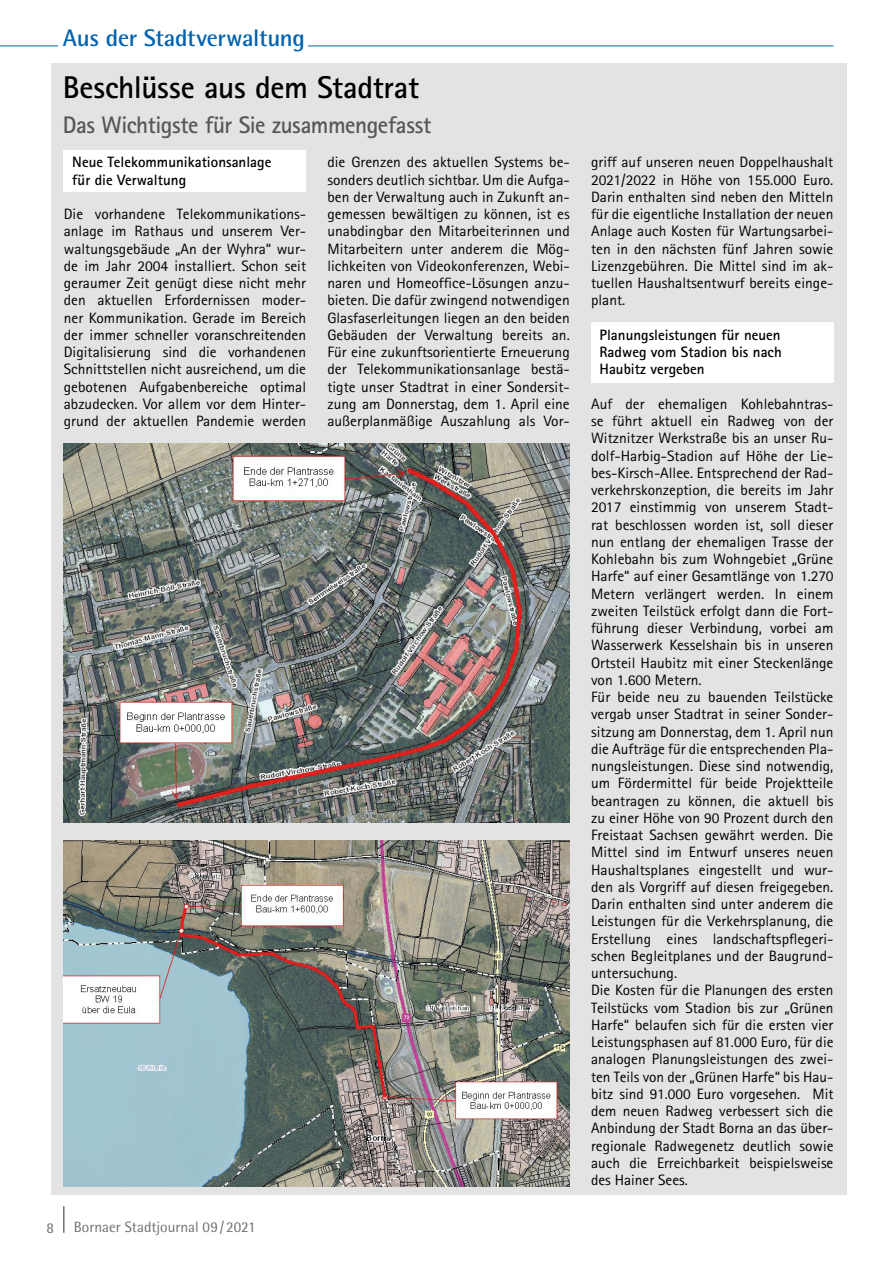
<style>
.page{position:relative;width:893px;height:1263px;background:#fff}
.page>*{position:absolute;margin:0;border:0;box-sizing:border-box;transform-origin:0 0}
.t1{font:700 31.5px "Rotis Sans Serif";letter-spacing:-.01em;color:#000}
.t2{font:700 24px "Rotis Sans Serif";letter-spacing:-.02em;color:#575756}
.t3{font:700 24px "Rotis Semi Sans";letter-spacing:-.01em;color:#0063af}
.t4{font:15px/17.2px "Rotis Sans Serif";color:#000;text-align:justify}
.t5{font:700 15px/17.2px "Rotis Sans Serif";color:#000}
.t6{font:15px "Rotis Semi Sans";color:#706f6f}
</style>
<div class="page">
<hr style="left:63px;top:1206px;width:2px;height:27px;background:#706f6f">
<hr style="left:0;top:46px;width:833px;height:1px;background:#0063af">
<div style="left:59px;top:28px;width:249px;height:27px;background:#fff"></div>
<div style="left:51px;top:64px;width:795px;height:1131px;background:#e3e3e3"></div>
<div style="left:64px;top:150px;width:242px;height:42px;background:#fff"></div>
<div style="left:591px;top:323px;width:242px;height:60px;background:#fff"></div>
<img style="left:64px;top:840px;width:506px;height:346px">
<img style="left:64px;top:443px;width:506px;height:380px">
<h2 class="t3" style="left:63px;top:23px;width:244px">Aus der Stadtverwaltung</h2>
<h1 class="t1" style="left:63px;top:68px;width:358px">Beschlüsse aus dem Stadtrat</h1>
<h2 class="t2" style="left:63px;top:109px;width:370px">Das Wichtigste für Sie zusammengefasst</h2>
<p class="t5" style="left:72px;top:153px;width:201px">Neue Telekommunikationsanlage für die Verwaltung</p>
<p class="t4" style="left:64px;top:205px;width:244px">Die vorhandene Telekommunikations&shy;anlage im Rathaus und unserem Ver&shy;waltungsgebäude „An der Wyhra“ wur&shy;de im Jahr 2004 installiert. Schon seit geraumer Zeit genügt diese nicht mehr den aktuellen Erfordernissen moder&shy;ner Kommunikation. Gerade im Bereich der immer schneller voranschreitenden Digitalisierung sind die vorhandenen Schnittstellen nicht ausreichend, um die gebotenen Aufgabenbereiche optimal abzudecken. Vor allem vor dem Hinter&shy;grund der aktuellen Pandemie werden</p>
<p class="t4" style="left:327px;top:153px;width:244px">die Grenzen des aktuellen Systems be&shy;sonders deutlich sichtbar. Um die Aufga&shy;ben der Verwaltung auch in Zukunft an&shy;gemessen bewältigen zu können, ist es unabdingbar den Mitarbeiterinnen und Mitarbeitern unter anderem die Mög&shy;lichkeiten von Videokonferenzen, Webi&shy;naren und Homeoffice-Lösungen anzu&shy;bieten. Die dafür zwingend notwendigen Glasfaserleitungen liegen an den beiden Gebäuden der Verwaltung bereits an.<br>Für eine zukunftsorientierte Erneuerung der Telekommunikationsanlage bestä&shy;tigte unser Stadtrat in einer Sondersit&shy;zung am Donnerstag, dem 1. April eine außerplanmäßige Auszahlung als Vor-</p>
<p class="t4" style="left:591px;top:153px;width:244px">griff auf unseren neuen Doppelhaushalt 2021/2022 in Höhe von 155.000 Euro.<br>Darin enthalten sind neben den Mitteln für die eigentliche Installation der neuen Anlage auch Kosten für Wartungsarbei&shy;ten in den nächsten fünf Jahren sowie Lizenzgebühren. Die Mittel sind im ak&shy;tuellen Haushaltsentwurf bereits einge&shy;plant.</p>
<p class="t5" style="left:600px;top:326px;width:184px;text-align:justify">Planungsleistungen für neuen Radweg vom Stadion bis nach Haubitz vergeben</p>
<p class="t4" style="left:591px;top:395px;width:244px;text-align:left">Auf der ehemaligen Kohlebahntras&shy;se führt aktuell ein Radweg von der Witznitzer Werkstraße bis an unser Ru&shy;dolf-Harbig-Stadion auf Höhe der Lie&shy;bes-Kirsch-Allee. Entsprechend der Rad&shy;verkehrskonzeption, die bereits im Jahr 2017 einstimmig von unserem Stadt&shy;rat beschlossen worden ist, soll dieser nun entlang der ehemaligen Trasse der Kohlebahn bis zum Wohngebiet „Grüne Harfe“ auf einer Gesamtlänge von 1.270<br>Metern verlängert werden. In einem zweiten Teilstück erfolgt dann die Fort&shy;führung dieser Verbindung, vorbei am Wasserwerk Kesselshain bis in unseren Ortsteil Haubitz mit einer Steckenlänge von 1.600 Metern.<br>Für beide neu zu bauenden Teilstücke vergab unser Stadtrat in seiner Sonder&shy;sitzung am Donnerstag, dem 1. April nun die Aufträge für die entsprechenden Pla&shy;nungsleistungen. Diese sind notwendig, um Fördermittel für beide Projektteile beantragen zu können, die aktuell bis zu einer Höhe von 90 Prozent durch den Freistaat Sachsen gewährt werden. Die Mittel sind im Entwurf unseres neuen Haushaltsplanes eingestellt und wur&shy;den als Vorgriff auf diesen freigegeben.<br>Darin enthalten sind unter anderem die Leistungen für die Verkehrsplanung, die Erstellung eines landschaftspflegeri&shy;schen Begleitplanes und der Baugrund&shy;untersuchung.<br>Die Kosten für die Planungen des ersten Teilstücks vom Stadion bis zur „Grünen Harfe“ belaufen sich für die ersten vier Leistungsphasen auf 81.000 Euro, für die analogen Planungsleistungen des zwei&shy;ten Teils von der „Grünen Harfe“ bis Hau&shy;bitz sind 91.000 Euro vorgesehen. Mit dem neuen Radweg verbessert sich die Anbindung der Stadt Borna an das über&shy;regionale Radwegenetz deutlich sowie auch die Erreichbarkeit beispielsweise des Hainer Sees.</p>
<p class="t6" style="left:46px;top:1219px;width:9px">8</p>
<p class="t6" style="left:74px;top:1218px;width:184px">Bornaer Stadtjournal 09/2021</p>
</div>
